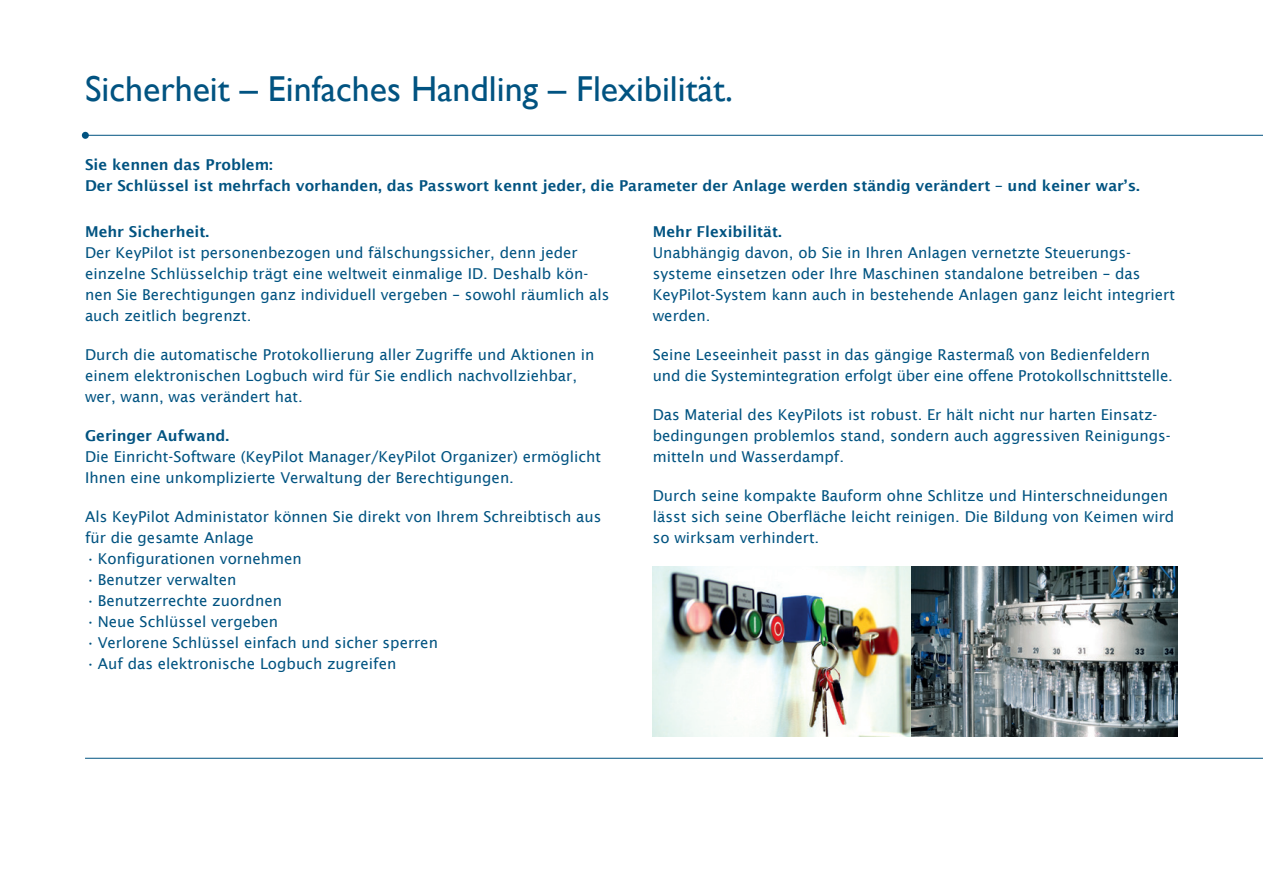
<style>
.page{position:relative;width:1263px;height:893px;background:#fff}
.page>*{position:absolute;margin:0;border:0;box-sizing:border-box;transform-origin:0 0}
.t1{font:36px "Gill Sans";color:#015381}
.t2{font:15px/21px "Lucida Sans";color:#015381}
.t3{font:600 15px/21px "Lucida Sans";color:#015381}
</style>
<div class="page">
<hr style="left:85px;top:135px;width:1178px;height:1px;background:#015381">
<div style="left:82px;top:132px;width:7px;height:7px;background:#015381;border-radius:50%"></div>
<hr style="left:85px;top:758px;width:1178px;height:1px;background:#015381">
<img style="left:653px;top:566px;width:258px;height:170px">
<img style="left:911px;top:566px;width:267px;height:170px">
<h1 class="t1" style="left:85px;top:68px;width:649px">Sicherheit – Einfaches Handling – Flexibilität.</h1>
<p class="t3" style="left:85px;top:154px;width:1056px">Sie kennen das Problem:<br>Der Schlüssel ist mehrfach vorhanden, das Passwort kennt jeder, die Parameter der Anlage werden ständig verändert – und keiner war’s.</p>
<p class="t3" style="left:85px;top:221px;width:126px">Mehr Sicherheit.</p>
<p class="t2" style="left:85px;top:242px;width:526px">Der KeyPilot ist personenbezogen und fälschungssicher, denn jeder einzelne Schlüsselchip trägt eine weltweit einmalige ID. Deshalb kön&shy;nen Sie Berechtigungen ganz individuell vergeben – sowohl räumlich als auch zeitlich begrenzt.</p>
<p class="t2" style="left:85px;top:344px;width:511px">Durch die automatische Protokollierung aller Zugriffe und Aktionen in einem elektronischen Logbuch wird für Sie endlich nachvollziehbar, wer, wann, was verändert hat.</p>
<p class="t3" style="left:85px;top:425px;width:146px">Geringer Aufwand.</p>
<p class="t2" style="left:85px;top:446px;width:517px">Die Einricht-Software (KeyPilot Manager/KeyPilot Organizer) ermöglicht<br>Ihnen eine unkomplizierte Verwaltung der Berechtigungen.</p>
<p class="t2" style="left:85px;top:506px;width:518px">Als KeyPilot Administator können Sie direkt von Ihrem Schreibtisch aus für die gesamte Anlage</p>
<p class="t2" style="left:86px;top:548px;width:217px">• Konfigurationen vornehmen</p>
<p class="t2" style="left:86px;top:569px;width:152px">• Benutzer verwalten</p>
<p class="t2" style="left:86px;top:590px;width:198px">• Benutzerrechte zuordnen</p>
<p class="t2" style="left:86px;top:611px;width:194px">• Neue Schlüssel vergeben</p>
<p class="t2" style="left:86px;top:632px;width:354px">• Verlorene Schlüssel einfach und sicher sperren</p>
<p class="t2" style="left:86px;top:653px;width:312px">• Auf das elektronische Logbuch zugreifen</p>
<p class="t3" style="left:653px;top:221px;width:131px">Mehr Flexibilität.</p>
<p class="t2" style="left:653px;top:242px;width:524px">Unabhängig davon, ob Sie in Ihren Anlagen vernetzte Steuerungs&shy;systeme einsetzen oder Ihre Maschinen standalone betreiben – das KeyPilot-System kann auch in bestehende Anlagen ganz leicht integriert werden.</p>
<p class="t2" style="left:653px;top:344px;width:522px">Seine Leseeinheit passt in das gängige Rastermaß von Bedienfeldern und die Systemintegration erfolgt über eine offene Protokollschnittstelle.</p>
<p class="t2" style="left:653px;top:404px;width:519px">Das Material des KeyPilots ist robust. Er hält nicht nur harten Einsatz&shy;bedingungen problemlos stand, sondern auch aggressiven Reinigungs&shy;mitteln und Wasserdampf.</p>
<p class="t2" style="left:653px;top:485px;width:523px">Durch seine kompakte Bauform ohne Schlitze und Hinterschneidungen lässt sich seine Oberfläche leicht reinigen. Die Bildung von Keimen wird so wirksam verhindert.</p>
</div>
